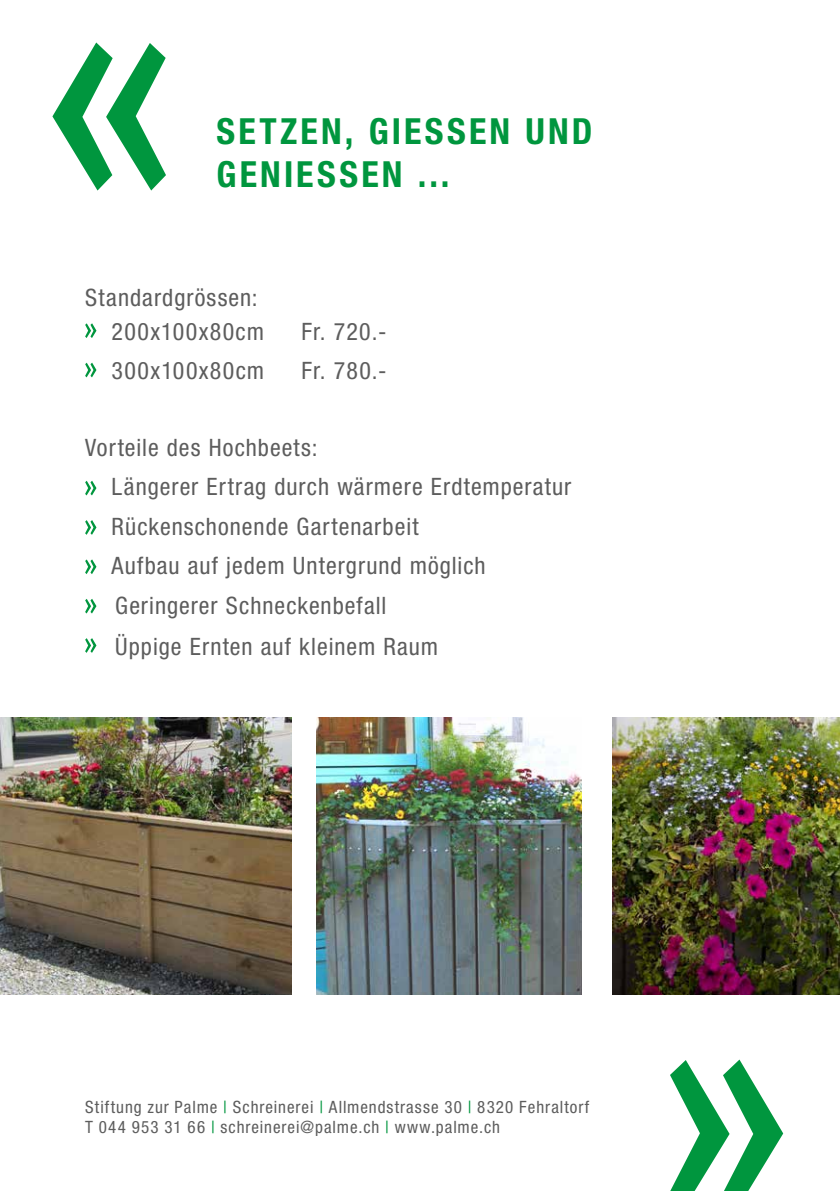
<style>
.page{position:relative;width:840px;height:1191px;background:#fff}
.page>*{position:absolute;margin:0;border:0;box-sizing:border-box;transform-origin:0 0}
.t1{font:700 condensed 36px/43.2px "Helvetica Neue LT Std";letter-spacing:.085em;color:#00963e}
.t2{font:condensed 24px/39.8px "Helvetica Neue LT Std";letter-spacing:.045em;color:#5d5d5d;text-align:right}
.t3{font:condensed 17px/20.4px "Helvetica Neue LT Std";letter-spacing:.055em;color:#5d5d5d}
.s1{color:#00963e}
</style>
<div class="page">
<svg style="left:85px;top:323px;width:11px;height:15px"></svg>
<svg style="left:85px;top:363px;width:11px;height:14px"></svg>
<svg style="left:85px;top:481px;width:11px;height:14px"></svg>
<svg style="left:85px;top:520px;width:11px;height:15px"></svg>
<svg style="left:85px;top:559px;width:11px;height:15px"></svg>
<svg style="left:85px;top:599px;width:11px;height:14px"></svg>
<svg style="left:85px;top:638px;width:11px;height:15px"></svg>
<svg style="left:670px;top:1059px;width:112px;height:132px"></svg>
<svg style="left:52px;top:42px;width:114px;height:148px"></svg>
<img style="left:612px;top:717px;width:227px;height:277px">
<img style="left:317px;top:717px;width:264px;height:277px">
<img style="left:0;top:717px;width:291px;height:277px">
<h1 class="t1" style="left:216px;top:109px;width:377px">SETZEN, GIESSEN UND<br>GENIESSEN ...</h1>
<p class="t2" style="left:85px;top:281px;width:180px;line-height:33.6px">Standardgrössen:<br>200x100x80cm</p>
<p class="t2" style="left:301px;top:311px;width:86px">Fr. 720.-</p>
<p class="t2" style="left:111px;top:351px;width:154px">300x100x80cm</p>
<p class="t2" style="left:301px;top:351px;width:87px">Fr. 780.-</p>
<p class="t2" style="left:111px;top:427px;width:461px;text-align:left;text-indent:-26px">Vorteile des Hochbeets:<br>Längerer Ertrag durch wärmere Erdtemperatur Rückenschonende Gartenarbeit<br>Aufbau auf jedem Untergrund möglich Geringerer Schneckenbefall<br>Üppige Ernten auf kleinem Raum</p>
<p class="t3" style="left:85px;top:1096px;width:505px">Stiftung zur Palme <span class="s1">|</span> Schreinerei <span class="s1">|</span> Allmendstrasse 30 <span class="s1">|</span> 8320 Fehraltorf<br>T 044 953 31 66 <span class="s1">|</span> schreinerei@palme.ch <span class="s1">|</span> www.palme.ch</p>
</div>
